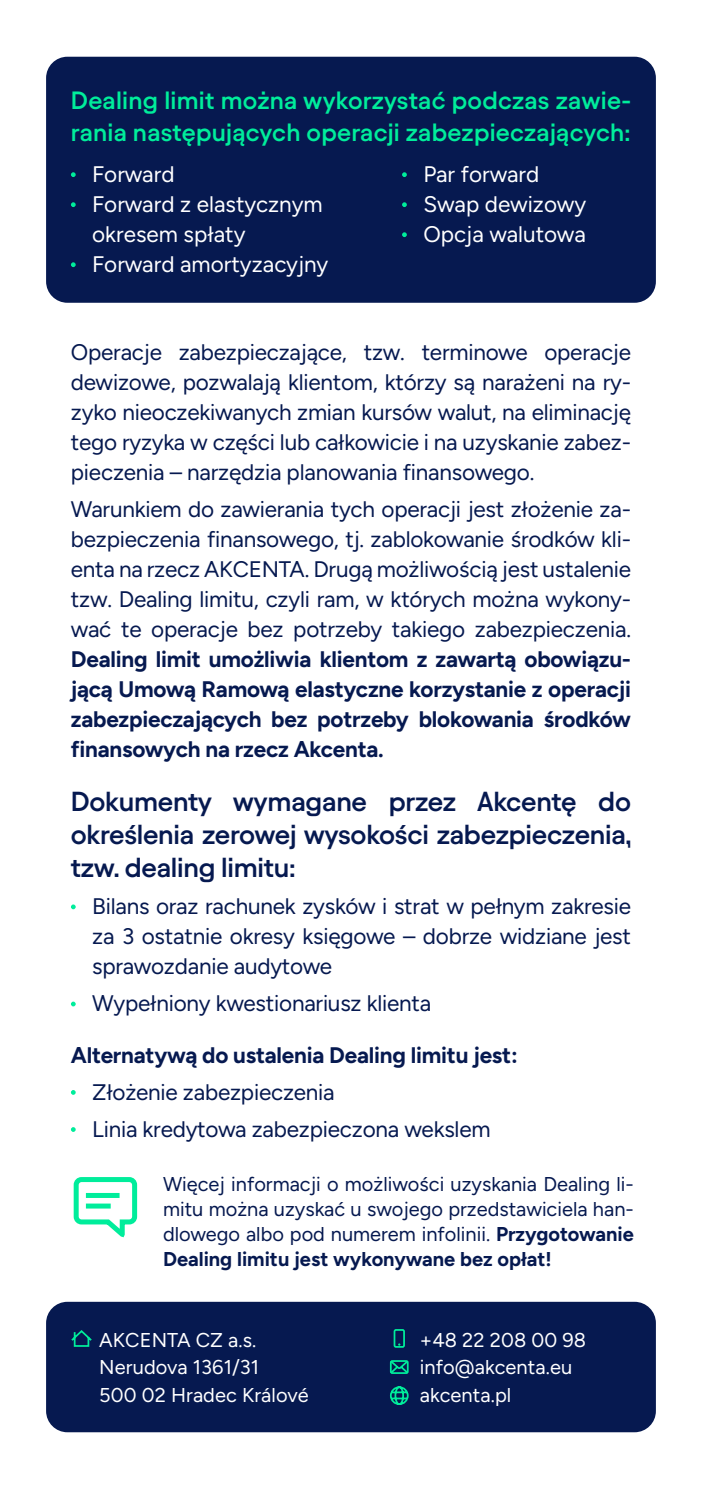
<style>
.page{position:relative;width:702px;height:1489px;background:#fff}
.page>*{position:absolute;margin:0;border:0;box-sizing:border-box;transform-origin:0 0}
.t1{font:600 27.5px/33px "Avantt TRIAL";letter-spacing:-.01em;color:#061950;text-align:justify}
.t2{font:600 25px/31.2px "Avantt TRIAL";letter-spacing:.01em;color:#00ed9b}
.t3{font:22.5px/30px "Figtree";letter-spacing:-.01em;color:#061950;text-align:justify}
.t4{font:700 22.5px/30px "Figtree";letter-spacing:-.01em;color:#061950;text-align:justify}
.t5{font:22.5px/30px "Figtree";color:#fff}
.t6{font:20px/25px "Figtree";color:#061950;text-align:justify}
.t7{font:20px/27.5px "Figtree";letter-spacing:.005em;color:#fff}
.s1{font-weight:700}
</style>
<div class="page">
<div style="left:46px;top:1301px;width:610px;height:130px;background:#061950;border-radius:21px"></div>
<svg style="left:71px;top:1330px;width:21px;height:17px"></svg>
<div style="left:393px;top:1328px;width:12px;height:19px;border:2px solid #00ed9b"></div>
<svg style="left:389px;top:1360px;width:20px;height:14px"></svg>
<svg style="left:390px;top:1386px;width:19px;height:19px"></svg>
<svg style="left:71px;top:904px;width:5px;height:5px"></svg>
<svg style="left:71px;top:1001px;width:5px;height:5px"></svg>
<svg style="left:71px;top:1090px;width:5px;height:4px"></svg>
<svg style="left:71px;top:1127px;width:5px;height:4px"></svg>
<div style="left:46px;top:57px;width:610px;height:246px;background:#061950;border-radius:21px"></div>
<svg style="left:71px;top:172px;width:5px;height:5px"></svg>
<svg style="left:71px;top:202px;width:5px;height:5px"></svg>
<svg style="left:71px;top:262px;width:5px;height:5px"></svg>
<svg style="left:402px;top:172px;width:5px;height:5px"></svg>
<svg style="left:402px;top:202px;width:5px;height:5px"></svg>
<svg style="left:402px;top:232px;width:5px;height:5px"></svg>
<svg style="left:73px;top:1177px;width:65px;height:61px"></svg>
<p class="t2" style="left:71px;top:84px;width:561px">Dealing limit można wykorzystać podczas zawie&shy;rania następujących operacji zabezpieczających:</p>
<p class="t5" style="left:92px;top:159px;width:238px">Forward<br>Forward z elastycznym okresem spłaty<br>Forward amortyzacyjny</p>
<p class="t5" style="left:423px;top:159px;width:164px">Par forward<br>Swap dewizowy<br>Opcja walutowa</p>
<p class="t3" style="left:71px;top:337px;width:561px">Operacje zabezpieczające, tzw. terminowe operacje dewizowe, pozwalają klientom, którzy są narażeni na ry&shy;zyko nieoczekiwanych zmian kursów walut, na eliminację tego ryzyka w części lub całkowicie i na uzyskanie zabez&shy;pieczenia – narzędzia planowania finansowego.</p>
<p class="t3" style="left:71px;top:494px;width:561px">Warunkiem do zawierania tych operacji jest złożenie za&shy;bezpieczenia finansowego, tj. zablokowanie środków kli&shy;enta na rzecz AKCENTA. Drugą możliwością jest ustalenie tzw. Dealing limitu, czyli ram, w których można wykony&shy;wać te operacje bez potrzeby takiego zabezpieczenia.</p>
<p class="t4" style="left:71px;top:643px;width:561px">Dealing limit umożliwia klientom z zawartą obowiązu&shy;jącą Umową Ramową elastyczne korzystanie z operacji zabezpieczających bez potrzeby blokowania środków finansowych na rzecz Akcenta.</p>
<p class="t1" style="left:71px;top:783px;width:562px">Dokumenty wymagane przez Akcentę do określenia zerowej wysokości zabezpieczenia, tzw. dealing limitu:</p>
<p class="t3" style="left:92px;top:891px;width:540px">Bilans oraz rachunek zysków i strat w pełnym zakresie za 3 ostatnie okresy księgowe – dobrze widziane jest sprawozdanie audytowe</p>
<p class="t3" style="left:92px;top:988px;width:340px">Wypełniony kwestionariusz klienta</p>
<p class="t4" style="left:71px;top:1039px;width:448px">Alternatywą do ustalenia Dealing limitu jest:</p>
<p class="t3" style="left:92px;top:1073px;width:400px;line-height:37px">Złożenie zabezpieczenia<br>Linia kredytowa zabezpieczona wekslem</p>
<p class="t6" style="left:163px;top:1171px;width:472px">Więcej informacji o możliwości uzyskania Dealing li&shy;mitu można uzyskać u swojego przedstawiciela han&shy;dlowego albo pod numerem infolinii. <span class="s1">Przygotowanie Dealing limitu jest wykonywane bez opłat!</span></p>
<p class="t7" style="left:99px;top:1325px;width:211px">AKCENTA CZ a.s.<br>Nerudova 1361/31<br>500 02 Hradec Králové</p>
<p class="t7" style="left:420px;top:1325px;width:168px">+48 22 208 00 98 info@akcenta.eu akcenta.pl</p>
</div>
